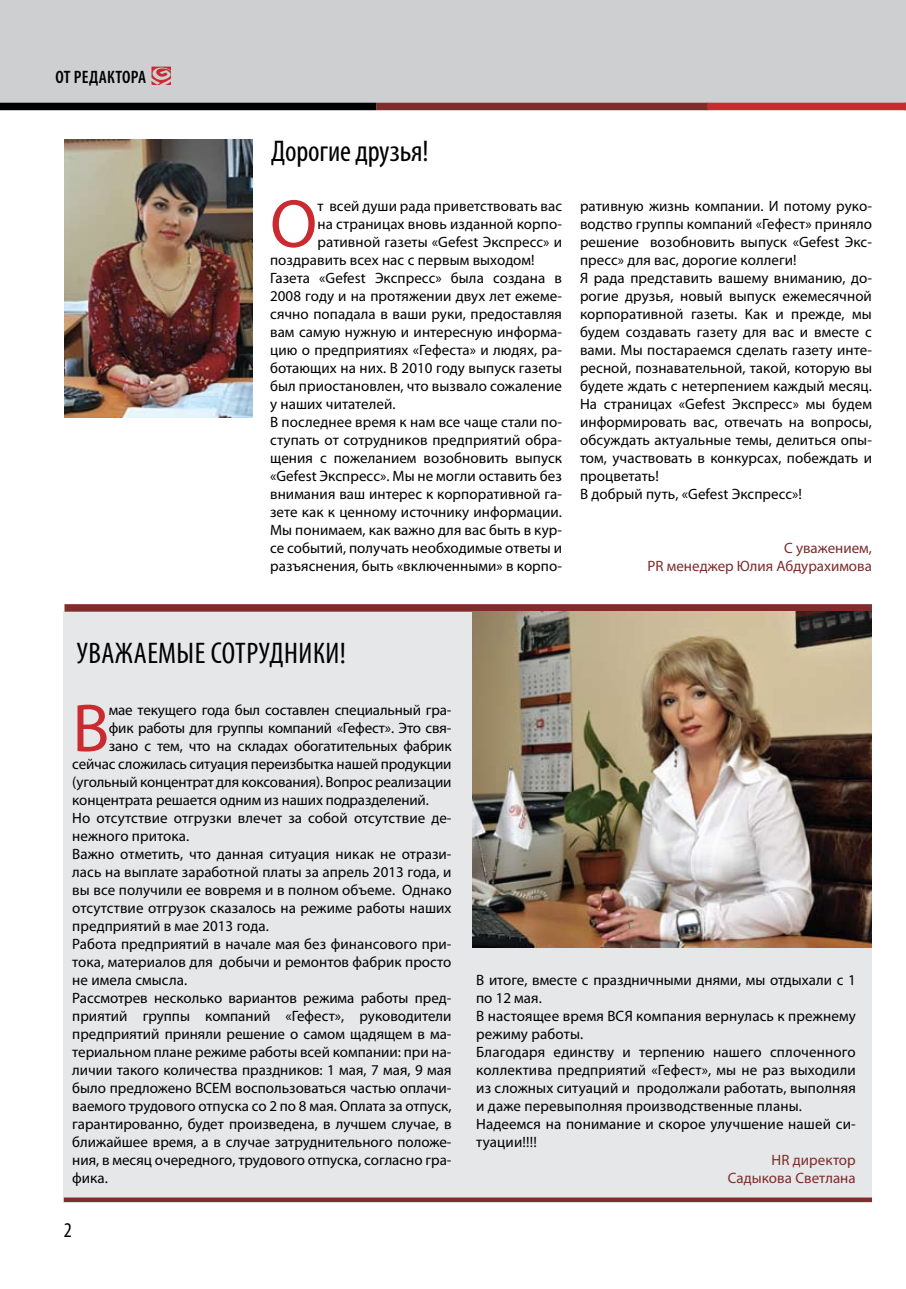
<style>
.page{position:relative;width:906px;height:1289px;background:#fff}
.page>*{position:absolute;margin:0;border:0;box-sizing:border-box;transform-origin:0 0}
.t1{font:68.4px "Myriad Pro";color:#c92b30}
.t2{font:30px "Myriad Pro Cond K";letter-spacing:.02em;color:#000}
.t3{font:condensed 30px "Myriad Pro";letter-spacing:-.005em;color:#000}
.t4{font:condensed 21px "Myriad Pro";color:#000}
.t5{font:600 condensed 18px "Myriad Pro";letter-spacing:.02em;color:#000}
.t6{font:15px/18px "Myriad Pro";letter-spacing:.005em;color:#000}
.t7{font:15px/18px "Myriad Pro";color:#7e2c2c;text-align:right}
</style>
<div class="page">
<div style="left:64px;top:611px;width:808px;height:591px;background:#e6e7e8"></div>
<div style="left:64px;top:604px;width:808px;height:7px;background:#7e2c2c"></div>
<svg style="left:64px;top:1197px;width:808px;height:4px;background:#8b4445"></svg>
<div style="left:0;top:0;width:906px;height:104px;background:#cdcfd0"></div>
<div style="left:376px;top:103px;width:332px;height:7px;background:#7e2c2c"></div>
<div style="left:0;top:103px;width:376px;height:7px;background:#000"></div>
<div style="left:707px;top:103px;width:199px;height:7px;background:#c92b30"></div>
<svg style="left:151px;top:67px;width:19px;height:18px"></svg>
<img style="left:64px;top:139px;width:188px;height:279px">
<img style="left:472px;top:611px;width:400px;height:336px">
<p class="t5" style="left:55px;top:65px;width:92px">от редактора</p>
<h2 class="t3" style="left:271px;top:133px;width:159px">Дорогие друзья!</h2>
<h1 class="t1" style="left:270px;top:182px;width:49px">О</h1>
<p class="t6" style="left:317px;top:196px;width:246px">т всей души рада приветствовать вас</p>
<p class="t6" style="left:317px;top:214px;width:246px">на страницах вновь изданной корпо-</p>
<p class="t6" style="left:317px;top:232px;width:246px">ративной газеты «Gefest Экспресс» и</p>
<p class="t6" style="left:270px;top:250px;width:266px">поздравить всех нас с первым выходом!</p>
<p class="t6" style="left:270px;top:268px;width:293px">Газета «Gefest Экспресс» была создана в</p>
<p class="t6" style="left:270px;top:286px;width:293px">2008 году и на протяжении двух лет ежеме-</p>
<p class="t6" style="left:270px;top:304px;width:293px">сячно попадала в ваши руки, предоставляя</p>
<p class="t6" style="left:270px;top:322px;width:293px">вам самую нужную и интересную информа-</p>
<p class="t6" style="left:270px;top:340px;width:293px">цию о предприятиях «Гефеста» и людях, ра-</p>
<p class="t6" style="left:270px;top:358px;width:293px">ботающих на них. В 2010 году выпуск газеты</p>
<p class="t6" style="left:270px;top:376px;width:293px">был приостановлен, что вызвало сожаление</p>
<p class="t6" style="left:270px;top:394px;width:127px">у наших читателей.</p>
<p class="t6" style="left:270px;top:412px;width:293px">В последнее время к нам все чаще стали по-</p>
<p class="t6" style="left:270px;top:430px;width:293px">ступать от сотрудников предприятий обра-</p>
<p class="t6" style="left:270px;top:448px;width:293px">щения с пожеланием возобновить выпуск</p>
<p class="t6" style="left:270px;top:466px;width:293px">«Gefest Экспресс». Мы не могли оставить без</p>
<p class="t6" style="left:270px;top:484px;width:293px">внимания ваш интерес к корпоративной га-</p>
<p class="t6" style="left:270px;top:502px;width:293px">зете как к ценному источнику информации.</p>
<p class="t6" style="left:270px;top:520px;width:293px">Мы понимаем, как важно для вас быть в кур-</p>
<p class="t6" style="left:270px;top:538px;width:293px">се событий, получать необходимые ответы и</p>
<p class="t6" style="left:270px;top:556px;width:293px">разъяснения, быть «включенными» в корпо-</p>
<p class="t6" style="left:580px;top:196px;width:293px">ративную жизнь компании. И потому руко&shy;водство группы компаний «Гефест» приняло решение возобновить выпуск «Gefest Экс&shy;пресс» для вас, дорогие коллеги!<br>Я рада представить вашему вниманию, до&shy;рогие друзья, новый выпуск ежемесячной корпоративной газеты. Как и прежде, мы будем создавать газету для вас и вместе с вами. Мы постараемся сделать газету инте&shy;ресной, познавательной, такой, которую вы будете ждать с нетерпением каждый месяц.<br>На страницах «Gefest Экспресс» мы будем информировать вас, отвечать на вопросы, обсуждать актуальные темы, делиться опы&shy;том, участвовать в конкурсах, побеждать и процветать!<br>В добрый путь, «Gefest Экспресс»!</p>
<p class="t7" style="left:647px;top:538px;width:226px">С уважением,<br>PR менеджер Юлия Абдурахимова</p>
<h2 class="t2" style="left:77px;top:635px;width:270px">Уважаемые сотрудники!</h2>
<h1 class="t1" style="left:72px;top:686px;width:39px">В</h1>
<p class="t6" style="left:109px;top:700px;width:344px">мае текущего года был составлен специальный гра-</p>
<p class="t6" style="left:109px;top:718px;width:344px">фик работы для группы компаний «Гефест». Это свя-</p>
<p class="t6" style="left:109px;top:736px;width:344px">зано с тем, что на складах обогатительных фабрик</p>
<p class="t6" style="left:72px;top:754px;width:381px">сейчас сложилась ситуация переизбытка нашей продукции</p>
<p class="t6" style="left:72px;top:772px;width:381px">(угольный концентрат для коксования). Вопрос реализации</p>
<p class="t6" style="left:72px;top:790px;width:358px">концентрата решается одним из наших подразделений.</p>
<p class="t6" style="left:72px;top:808px;width:381px">Но отсутствие отгрузки влечет за собой отсутствие де-</p>
<p class="t6" style="left:72px;top:826px;width:118px">нежного притока.</p>
<p class="t6" style="left:72px;top:844px;width:381px">Важно отметить, что данная ситуация никак не отрази-</p>
<p class="t6" style="left:72px;top:862px;width:381px">лась на выплате заработной платы за апрель 2013 года, и</p>
<p class="t6" style="left:72px;top:880px;width:381px">вы все получили ее вовремя и в полном объеме. Однако</p>
<p class="t6" style="left:72px;top:898px;width:381px">отсутствие отгрузок сказалось на режиме работы наших</p>
<p class="t6" style="left:72px;top:916px;width:198px">предприятий в мае 2013 года.</p>
<p class="t6" style="left:72px;top:934px;width:381px">Работа предприятий в начале мая без финансового при-</p>
<p class="t6" style="left:72px;top:952px;width:381px">тока, материалов для добычи и ремонтов фабрик просто</p>
<p class="t6" style="left:72px;top:970px;width:116px">не имела смысла.</p>
<p class="t6" style="left:72px;top:988px;width:381px">Рассмотрев несколько вариантов режима работы пред-</p>
<p class="t6" style="left:72px;top:1006px;width:381px">приятий группы компаний «Гефест», руководители</p>
<p class="t6" style="left:72px;top:1024px;width:381px">предприятий приняли решение о самом щадящем в ма-</p>
<p class="t6" style="left:72px;top:1042px;width:381px">териальном плане режиме работы всей компании: при на-</p>
<p class="t6" style="left:72px;top:1060px;width:381px">личии такого количества праздников: 1 мая, 7 мая, 9 мая</p>
<p class="t6" style="left:72px;top:1078px;width:381px">было предложено ВСЕМ воспользоваться частью оплачи-</p>
<p class="t6" style="left:72px;top:1096px;width:381px">ваемого трудового отпуска со 2 по 8 мая. Оплата за отпуск,</p>
<p class="t6" style="left:72px;top:1114px;width:381px">гарантированно, будет произведена, в лучшем случае, в</p>
<p class="t6" style="left:72px;top:1132px;width:381px">ближайшее время, а в случае затруднительного положе-</p>
<p class="t6" style="left:72px;top:1150px;width:381px">ния, в месяц очередного, трудового отпуска, согласно гра-</p>
<p class="t6" style="left:72px;top:1168px;width:37px">фика.</p>
<h3 class="t4" style="left:64px;top:1217px;width:10px">2</h3>
<p class="t6" style="left:476px;top:970px;width:381px">В итоге, вместе с праздничными днями, мы отдыхали с 1 по 12 мая.<br>В настоящее время ВСЯ компания вернулась к прежнему режиму работы.<br>Благодаря единству и терпению нашего сплоченного коллектива предприятий «Гефест», мы не раз выходили из сложных ситуаций и продолжали работать, выполняя и даже перевыполняя производственные планы.<br>Надеемся на понимание и скорое улучшение нашей си&shy;туации!!!!</p>
<p class="t7" style="left:727px;top:1150px;width:130px">HR директор<br>Садыкова Светлана</p>
</div>
